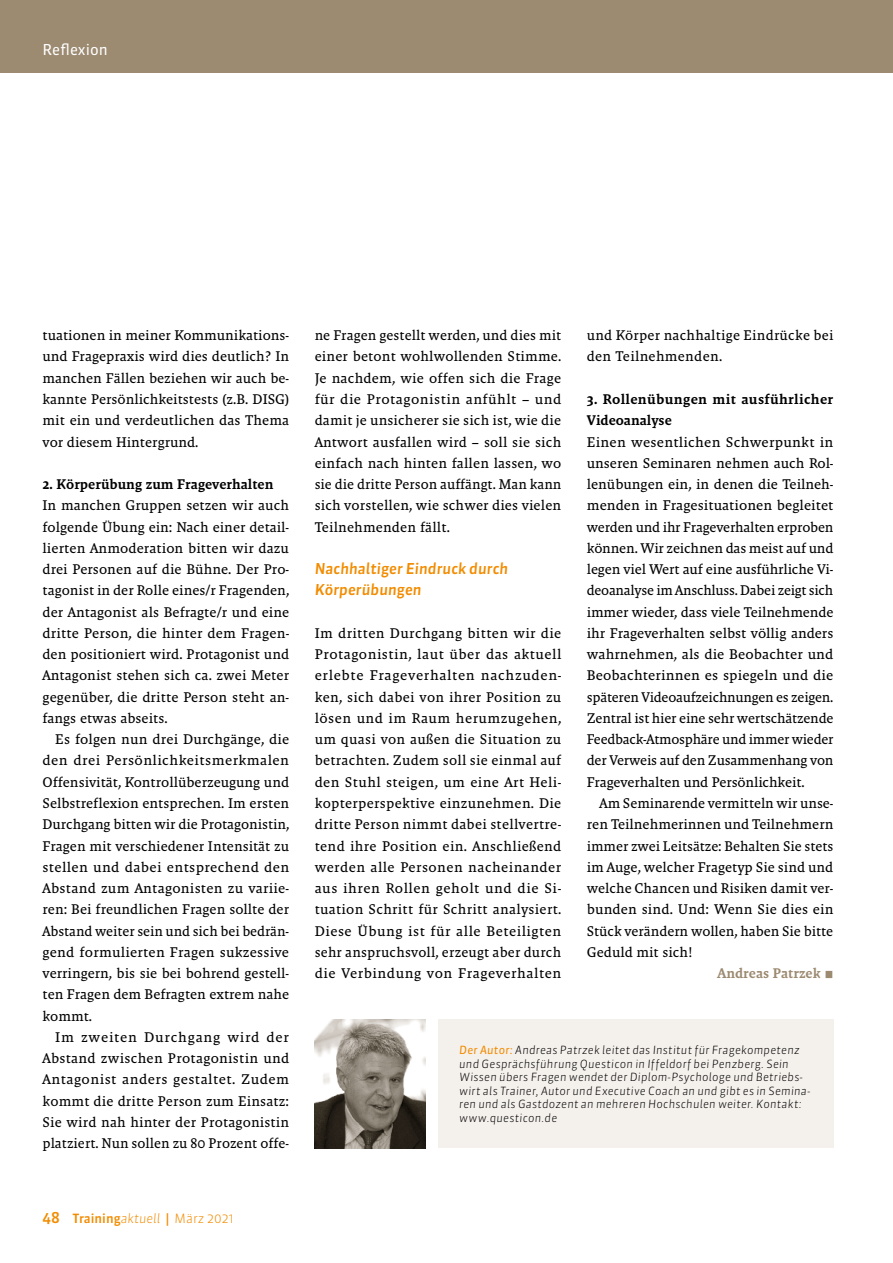
<style>
.page{position:relative;width:893px;height:1263px;background:#fff}
.page>*{position:absolute;margin:0;border:0;box-sizing:border-box;transform-origin:0 0}
.t1{font:italic 500 15px/21.3px "Sanuk OT";letter-spacing:.005em;color:#f28c00}
.t2{font:15px "Sanuk OT";color:#fff}
.t3{font:14.25px/21.3px "Malaga Reg";letter-spacing:.005em;color:#000;text-align:justify}
.t4{font:14.25px/21.3px "Malaga Med";letter-spacing:.02em;color:#000}
.t5{font:14.25px "Malaga Med";color:#000}
.t6{font:14.25px "Malaga Med";color:#9c8a71}
.t7{font:500 12.75px "Sanuk OT";color:#f28c00}
.t8{font:italic 300 11.25px/13.5px "Sanuk OT";letter-spacing:.015em;color:#000}
.s1{font-size:15px}
.s2{font-weight:300;font-style:italic}
.s3{font-weight:300}
.s4{font-weight:400;color:#f28c00}
</style>
<div class="page">
<div style="left:0;top:0;width:893px;height:72px;background:#9c8a71"></div>
<div style="left:826px;top:971px;width:6px;height:7px;background:#9c8a71"></div>
<div style="left:438px;top:1019px;width:395px;height:129px;background:#f4f0ec"></div>
<img style="left:315px;top:1019px;width:110px;height:129px">
<p class="t2" style="left:43px;top:41px;width:67px">Reflexion</p>
<p class="t3" style="left:43px;top:325px;width:248px">tuationen in meiner Kommunikations&shy;und Fragepraxis wird dies deutlich? In manchen Fällen beziehen wir auch be&shy;kannte Persönlichkeitstests (z.B. DISG) mit ein und verdeutlichen das Thema vor diesem Hintergrund.</p>
<p class="t5" style="left:43px;top:476px;width:232px">2. Körperübung zum Frageverhalten</p>
<p class="t3" style="left:43px;top:495px;width:248px">In manchen Gruppen setzen wir auch folgende Übung ein: Nach einer detail&shy;lierten Anmoderation bitten wir dazu drei Personen auf die Bühne. Der Pro&shy;tagonist in der Rolle eines/r Fragenden, der Antagonist als Befragte/r und eine dritte Person, die hinter dem Fragen&shy;den positioniert wird. Protagonist und Antagonist stehen sich ca. zwei Meter gegenüber, die dritte Person steht an&shy;fangs etwas abseits.</p>
<p class="t3" style="left:43px;top:729px;width:248px;text-indent:13px">Es folgen nun drei Durchgänge, die den drei Persönlichkeitsmerkmalen Offensivität, Kontrollüberzeugung und Selbstreflexion entsprechen. Im ersten Durchgang bitten wir die Protagonistin, Fragen mit verschiedener Intensität zu stellen und dabei entsprechend den Abstand zum Antagonisten zu variie&shy;ren: Bei freundlichen Fragen sollte der Abstand weiter sein und sich bei bedrän&shy;gend formulierten Fragen sukzessive verringern, bis sie bei bohrend gestell&shy;ten Fragen dem Befragten extrem nahe kommt.</p>
<p class="t3" style="left:43px;top:1026px;width:248px;text-indent:13px">Im zweiten Durchgang wird der Abstand zwischen Protagonistin und Antagonist anders gestaltet. Zudem kommt die dritte Person zum Einsatz:<br>Sie wird nah hinter der Protagonistin platziert. Nun sollen zu 80 Prozent offe-</p>
<p class="t7" style="left:43px;top:1210px;width:193px"><span class="s1">48</span> Training<span class="s2">aktuell</span> | <span class="s3">März 2021</span></p>
<p class="t3" style="left:315px;top:325px;width:248px">ne Fragen gestellt werden, und dies mit einer betont wohlwollenden Stimme.<br>Je nachdem, wie offen sich die Frage für die Protagonistin anfühlt – und damit je unsicherer sie sich ist, wie die Antwort ausfallen wird – soll sie sich einfach nach hinten fallen lassen, wo sie die dritte Person auffängt. Man kann sich vorstellen, wie schwer dies vielen Teilnehmenden fällt.</p>
<p class="t1" style="left:315px;top:558px;width:195px">Nachhaltiger Eindruck durch<br>Körperübungen</p>
<p class="t3" style="left:315px;top:622px;width:248px">Im dritten Durchgang bitten wir die Protagonistin, laut über das aktuell erlebte Frageverhalten nachzuden&shy;ken, sich dabei von ihrer Position zu lösen und im Raum herumzugehen, um quasi von außen die Situation zu betrachten. Zudem soll sie einmal auf den Stuhl steigen, um eine Art Heli&shy;kopterperspektive einzunehmen. Die dritte Person nimmt dabei stellvertre&shy;tend ihre Position ein. Anschließend werden alle Personen nacheinander aus ihren Rollen geholt und die Si&shy;tuation Schritt für Schritt analysiert.<br>Diese Übung ist für alle Beteiligten sehr anspruchsvoll, erzeugt aber durch die Verbindung von Frageverhalten</p>
<p class="t3" style="left:587px;top:325px;width:248px">und Körper nachhaltige Eindrücke bei den Teilnehmenden.</p>
<p class="t4" style="left:587px;top:388px;width:248px">3. Rollenübungen mit ausführlicher<br>Videoanalyse</p>
<p class="t3" style="left:587px;top:431px;width:248px">Einen wesentlichen Schwerpunkt in unseren Seminaren nehmen auch Rol&shy;lenübungen ein, in denen die Teilneh&shy;menden in Fragesituationen begleitet werden und ihr Frageverhalten erproben können. Wir zeichnen das meist auf und legen viel Wert auf eine ausführliche Vi&shy;deoanalyse im Anschluss. Dabei zeigt sich immer wieder, dass viele Teilnehmende ihr Frageverhalten selbst völlig anders wahrnehmen, als die Beobachter und Beobachterinnen es spiegeln und die späteren Videoaufzeichnungen es zeigen.<br>Zentral ist hier eine sehr wertschätzende Feedback-Atmosphäre und immer wieder der Verweis auf den Zusammenhang von Frageverhalten und Persönlichkeit.</p>
<p class="t3" style="left:587px;top:792px;width:248px;text-indent:13px">Am Seminarende vermitteln wir unse&shy;ren Teilnehmerinnen und Teilnehmern immer zwei Leitsätze: Behalten Sie stets im Auge, welcher Fragetyp Sie sind und welche Chancen und Risiken damit ver&shy;bunden sind. Und: Wenn Sie dies ein Stück verändern wollen, haben Sie bitte Geduld mit sich!</p>
<p class="t6" style="left:718px;top:965px;width:105px">Andreas Patrzek</p>
<p class="t8" style="left:459px;top:1043px;width:353px"><span class="s4">Der Autor:</span> Andreas Patrzek leitet das Institut für Fragekompetenz und Gesprächsführung Questicon in Iffeldorf bei Penzberg. Sein Wissen übers Fragen wendet der Diplom-Psychologe und Betriebs&shy;wirt als Trainer, Autor und Executive Coach an und gibt es in Semina&shy;ren und als Gastdozent an mehreren Hochschulen weiter. Kontakt: www.questicon.de</p>
</div>
